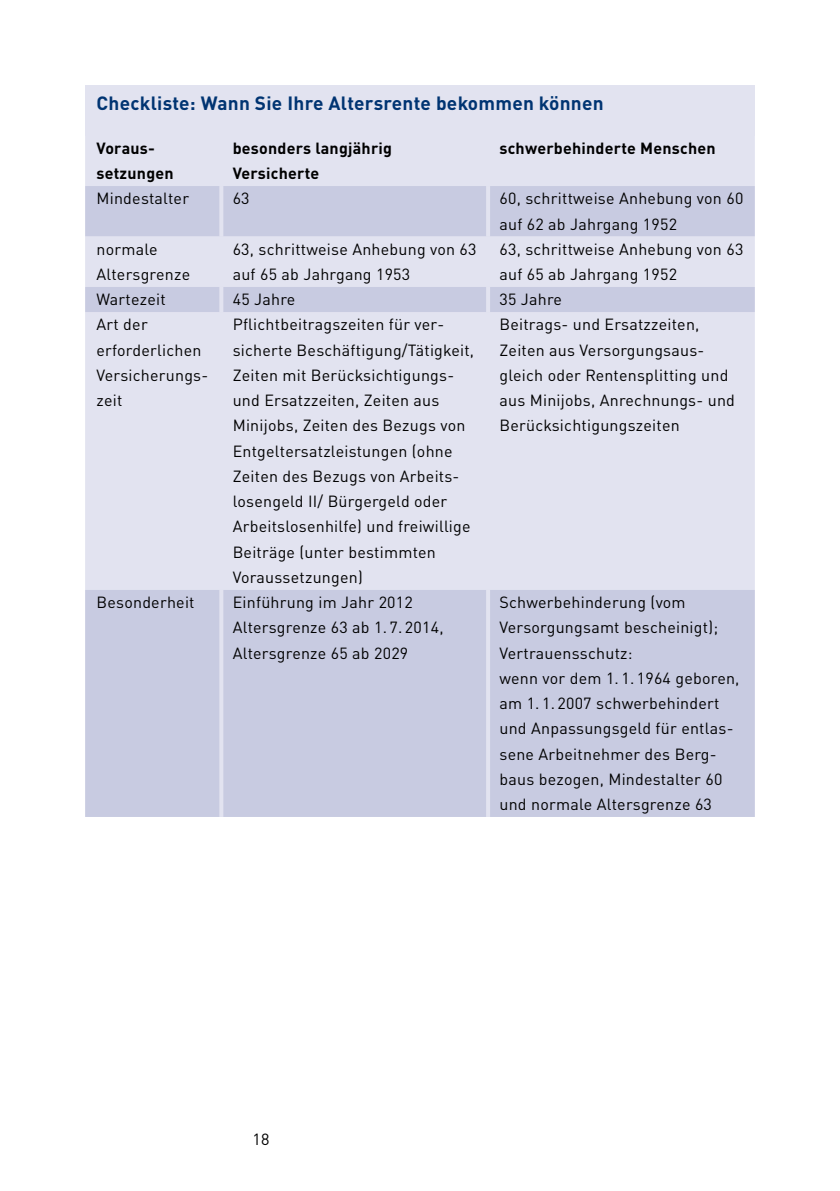
<style>
.page{position:relative;width:840px;height:1191px;background:#fff}
.page>*{position:absolute;margin:0;border:0;box-sizing:border-box;transform-origin:0 0}
.t1{font:700 19px "DIN Pro";letter-spacing:.015em;color:#003472}
.t2{font:16px/25.2px "DIN Pro";letter-spacing:.015em;color:#000}
.t3{font:700 16px/25.2px "DIN Pro";letter-spacing:.015em;color:#000}
</style>
<div class="page">
<div style="left:85px;top:85px;width:669px;height:50px;background:#e2e3f0"></div>
<div style="left:85px;top:135px;width:669px;height:51px;background:#e2e3f0"></div>
<svg style="left:85px;top:186px;width:669px;height:631px;background:#d5d7e8"></svg>
<hr style="left:219px;top:186px;width:4px;height:50px;background:#e2e3f0">
<hr style="left:486px;top:186px;width:4px;height:50px;background:#e2e3f0">
<hr style="left:219px;top:236px;width:4px;height:51px;background:#e2e3f0">
<hr style="left:486px;top:236px;width:4px;height:51px;background:#e2e3f0">
<hr style="left:219px;top:287px;width:4px;height:25px;background:#e2e3f0">
<hr style="left:486px;top:287px;width:4px;height:25px;background:#e2e3f0">
<hr style="left:219px;top:312px;width:4px;height:278px;background:#e2e3f0">
<hr style="left:486px;top:312px;width:4px;height:278px;background:#e2e3f0">
<hr style="left:219px;top:590px;width:4px;height:227px;background:#e2e3f0">
<hr style="left:486px;top:590px;width:4px;height:227px;background:#e2e3f0">
<h3 class="t1" style="left:96px;top:88px;width:508px">Checkliste: Wann Sie Ihre Altersrente bekommen können</h3>
<p class="t3" style="left:96px;top:133px;width:79px">Voraus&shy;setzungen</p>
<p class="t3" style="left:232px;top:133px;width:161px">besonders langjährig<br>Versicherte</p>
<p class="t3" style="left:499px;top:133px;width:217px">schwerbehinderte Menschen</p>
<p class="t2" style="left:96px;top:184px;width:94px">Mindestalter</p>
<p class="t2" style="left:232px;top:184px;width:18px">63</p>
<p class="t2" style="left:499px;top:184px;width:245px">60, schrittweise Anhebung von 60 auf 62 ab Jahrgang 1952</p>
<p class="t2" style="left:96px;top:235px;width:95px">normale<br>Altersgrenze</p>
<p class="t2" style="left:232px;top:235px;width:245px">63, schrittweise An hebung von 63 auf 65 ab Jahrgang 1953</p>
<p class="t2" style="left:499px;top:235px;width:245px">63, schrittweise Anhebung von 63 auf 65 ab Jahrgang 1952</p>
<p class="t2" style="left:96px;top:285px;width:71px">Wartezeit</p>
<p class="t2" style="left:232px;top:285px;width:64px">45 Jahre</p>
<p class="t2" style="left:499px;top:285px;width:64px">35 Jahre</p>
<p class="t2" style="left:96px;top:310px;width:113px">Art der erforderlichen<br>Versicherungs&shy;zeit</p>
<p class="t2" style="left:232px;top:310px;width:243px">Pflichtbeitragszeiten für ver&shy;sicherte Beschäftigung/Tätigkeit,<br>Zeiten mit Berücksichtigungs&shy;und Ersatzzeiten, Zeiten aus<br>Minijobs, Zeiten des Bezugs von<br>Entgelt ersatz leistungen (ohne<br>Zeiten des Bezugs von Arbeits&shy;losengeld II/ Bürgergeld oder<br>Arbeitslosenhilfe) und freiwillige<br>Beiträge (unter bestimmten<br>Voraussetzungen)</p>
<p class="t2" style="left:499px;top:310px;width:237px">Beitrags- und Ersatzzeiten,<br>Zeiten aus Versorgungsaus&shy;gleich oder Rentensplitting und aus Minijobs, Anrechnungs- und<br>Berücksichtigungszeiten</p>
<p class="t2" style="left:96px;top:588px;width:99px">Besonderheit</p>
<p class="t2" style="left:232px;top:588px;width:212px">Einführung im Jahr 2012<br>Altersgrenze 63 ab 1. 7. 2014,<br>Altersgrenze 65 ab 2029</p>
<p class="t2" style="left:499px;top:588px;width:241px">Schwerbehinderung (vom<br>Versorgungsamt bescheinigt);<br>Vertrauensschutz:<br>wenn vor dem 1. 1. 1964 geboren, am 1. 1. 2007 schwerbehindert und Anpassungsgeld für entlas&shy;sene Arbeit nehmer des Berg&shy;baus bezogen, Mindestalter 60 und normale Alters grenze 63</p>
<p class="t2" style="left:252px;top:1125px;width:18px">18</p>
</div>
